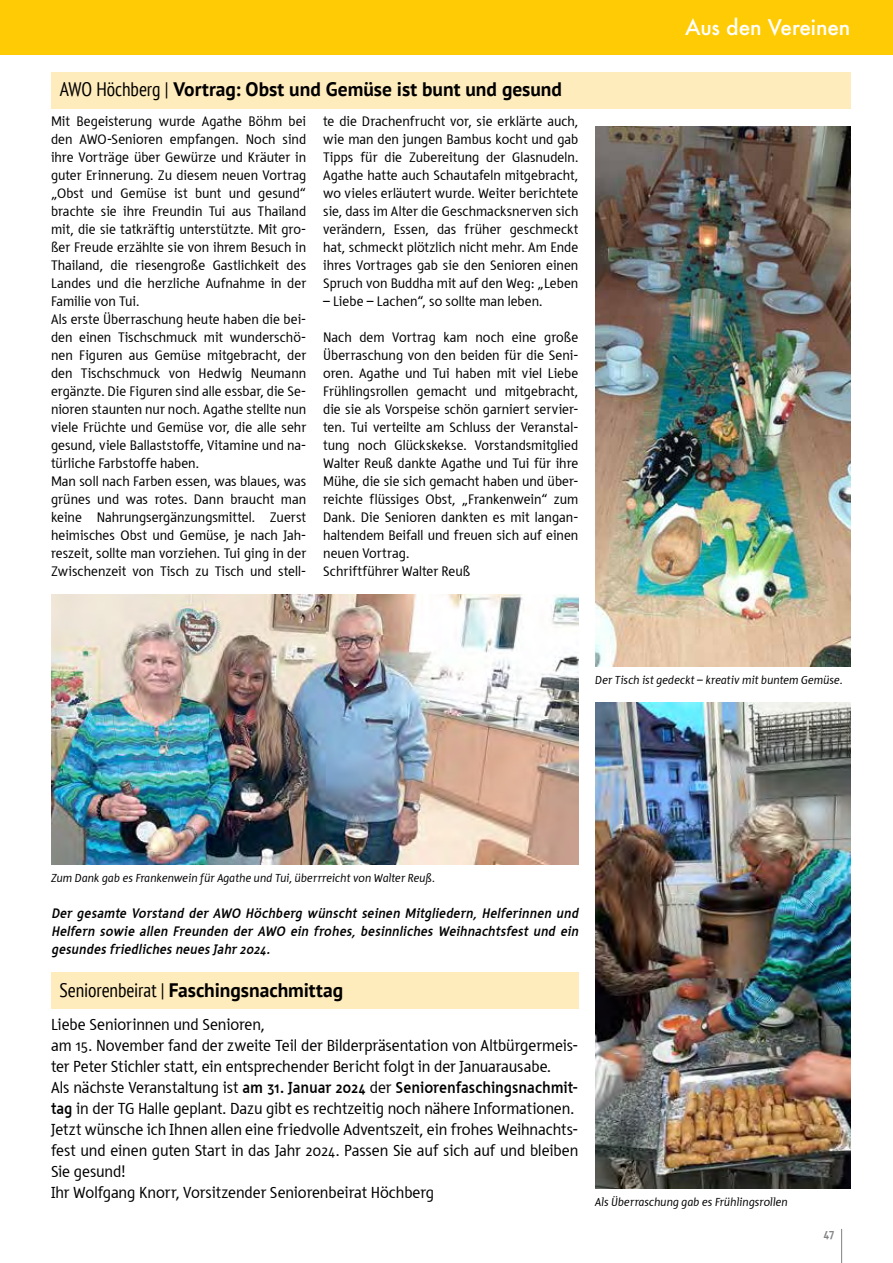
<style>
.page{position:relative;width:893px;height:1263px;background:#fff}
.page>*{position:absolute;margin:0;border:0;box-sizing:border-box;transform-origin:0 0}
.t1{font:500 21px "Futura";letter-spacing:-.005em;color:#fff}
.t2{font:700 19.5px "PT Sans";color:#000}
.t3{font:16.5px/21px "Tara";letter-spacing:-.005em;color:#000}
.t4{font:14.25px/18px "Tara";letter-spacing:.005em;color:#000}
.t5{font:italic 700 14.25px/18px "Tara";letter-spacing:-.01em;color:#000;text-align:justify}
.t6{font:700 13.5px "Tara";color:#808285}
.t7{font:italic 12px "Tara";letter-spacing:.01em;color:#000}
.s1{font-weight:400;font-stretch:condensed}
.s2{font-weight:700}
</style>
<div class="page">
<hr style="left:841px;top:1229px;width:1px;height:34px;background:#808285">
<div style="left:51px;top:72px;width:799px;height:36px;background:#ffecbc"></div>
<img style="left:51px;top:594px;width:527px;height:270px">
<img style="left:595px;top:702px;width:255px;height:486px">
<img style="left:595px;top:126px;width:255px;height:540px">
<div style="left:0;top:0;width:893px;height:54px;background:#ffcb05"></div>
<div style="left:51px;top:972px;width:527px;height:36px;background:#ffecbc"></div>
<h2 class="t2" style="left:60px;top:76px;width:504px"><span class="s1">AWO Höchberg |</span> Vortrag: Obst und Gemüse ist bunt und gesund</h2>
<p class="t4" style="left:51px;top:112px;width:257px">Mit Begeisterung wurde Agathe Böhm bei den AWO-Senioren empfangen. Noch sind ihre Vorträge über Gewürze und Kräuter in guter Erinnerung. Zu diesem neuen Vortrag „Obst und Gemüse ist bunt und gesund“ brachte sie ihre Freundin Tui aus Thailand mit, die sie tatkräftig unterstützte. Mit gro&shy;ßer Freude erzählte sie von ihrem Besuch in Thailand, die riesengroße Gastlichkeit des Landes und die herzliche Aufnahme in der Familie von Tui.<br>Als erste Überraschung heute haben die bei&shy;den einen Tischschmuck mit wunderschö&shy;nen Figuren aus Gemüse mitgebracht, der den Tischschmuck von Hedwig Neumann ergänzte. Die Figuren sind alle essbar, die Se&shy;nioren staunten nur noch. Agathe stellte nun viele Früchte und Gemüse vor, die alle sehr gesund, viele Ballaststoffe, Vitamine und na&shy;türliche Farbstoffe haben.<br>Man soll nach Farben essen, was blaues, was grünes und was rotes. Dann braucht man keine Nahrungsergänzungsmittel. Zuerst heimisches Obst und Gemüse, je nach Jah&shy;reszeit, sollte man vorziehen. Tui ging in der Zwischenzeit von Tisch zu Tisch und stell-</p>
<p class="t4" style="left:323px;top:112px;width:257px;text-align:justify">te die Drachenfrucht vor, sie erklärte auch, wie man den jungen Bambus kocht und gab Tipps für die Zubereitung der Glasnudeln.<br>Agathe hatte auch Schautafeln mitgebracht, wo vieles erläutert wurde. Weiter berichtete sie, dass im Alter die Geschmacksnerven sich verändern, Essen, das früher geschmeckt hat, schmeckt plötzlich nicht mehr. Am Ende ihres Vortrages gab sie den Senioren einen Spruch von Buddha mit auf den Weg: „Leben</p>
<p class="t4" style="left:323px;top:292px;width:221px">– Liebe – Lachen“, so sollte man leben.</p>
<p class="t4" style="left:323px;top:328px;width:257px">Nach dem Vortrag kam noch eine große Überraschung von den beiden für die Seni&shy;oren. Agathe und Tui haben mit viel Liebe Frühlingsrollen gemacht und mitgebracht, die sie als Vorspeise schön garniert servier&shy;ten. Tui verteilte am Schluss der Veranstal&shy;tung noch Glückskekse. Vorstandsmitglied Walter Reuß dankte Agathe und Tui für ihre Mühe, die sie sich gemacht haben und über&shy;reichte flüssiges Obst, „Frankenwein“ zum Dank. Die Senioren dankten es mit langan&shy;haltendem Beifall und freuen sich auf einen neuen Vortrag.<br>Schriftführer Walter Reuß</p>
<h1 class="t1" style="left:685px;top:13px;width:167px">Aus den Vereinen</h1>
<p class="t7" style="left:595px;top:673px;width:249px">Der Tisch ist gedeckt – kreativ mit buntem Gemüse.</p>
<p class="t7" style="left:51px;top:871px;width:385px">Zum Dank gab es Frankenwein für Agathe und Tui, überrreicht von Walter Reuß.</p>
<p class="t5" style="left:51px;top:904px;width:532px">Der gesamte Vorstand der AWO Höchberg wünscht seinen Mitgliedern, Helferinnen und Helfern sowie allen Freunden der AWO ein frohes, besinnliches Weihnachtsfest und ein gesundesfriedlichesneuesJahr2024.</p>
<h2 class="t2" style="left:60px;top:978px;width:285px"><span class="s1">Seniorenbeirat |</span> Faschingsnachmittag</h2>
<p class="t3" style="left:51px;top:1013px;width:529px">Liebe Seniorinnen und Senioren,<br>am 15. November fand der zweite Teil der Bilderpräsentation von Altbürgermeis&shy;ter Peter Stichler statt, ein entsprechender Bericht folgt in der Januarausabe.<br>Als nächste Veranstaltung ist <span class="s2">am 31. Januar 2024</span> der <span class="s2">Seniorenfaschingsnachmit&shy;tag</span> in der TG Halle geplant. Dazu gibt es rechtzeitig noch nähere Informationen.<br>Jetzt wünsche ich Ihnen allen eine friedvolle Adventszeit, ein frohes Weihnachts&shy;fest und einen guten Start in das Jahr 2024. Passen Sie auf sich auf und bleiben Sie gesund!<br>Ihr Wolfgang Knorr, Vorsitzender Seniorenbeirat Höchberg</p>
<p class="t7" style="left:595px;top:1195px;width:194px">Als Überraschung gab es Frühlingsrollen</p>
<p class="t6" style="left:823px;top:1225px;width:12px">47</p>
</div>
